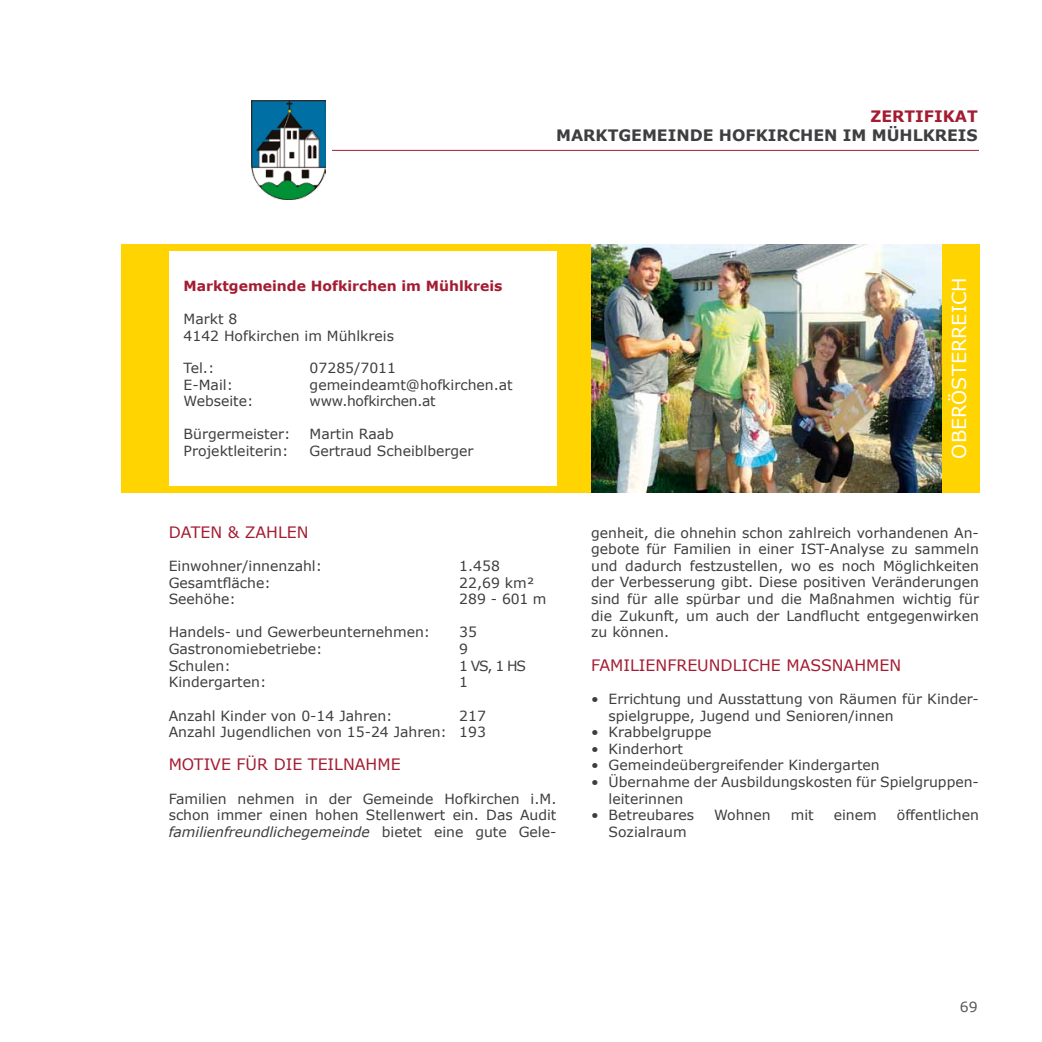
<style>
.page{position:relative;width:1042px;height:1042px;background:#fff}
.page>*{position:absolute;margin:0;border:0;box-sizing:border-box;transform-origin:0 0}
.t1{font:19.25px "Verdana";color:#fff}
.t2{font:15.75px "Verdana";color:#a41c31}
.t3{font:700 15.75px "Verdana";color:#3e3d40}
.t4{font:700 15.75px "Verdana";color:#a41c31}
.t5{font:14px/16.6px "Verdana";color:#3e3d40}
.t6{font:700 14px "Verdana";color:#a41c31}
.t7{font:14px "Verdana";letter-spacing:-.02em;color:#3e3d40}
.t8{font:14px "Verdana";color:#58585a}
.s1{font-style:italic}
</style>
<div class="page">
<div style="left:122px;top:244px;width:858px;height:248px;background:#ffd400"></div>
<hr style="left:279px;top:150px;width:700px;height:1px;background:#a41c31">
<div style="left:227px;top:94px;width:105px;height:113px;background:#fff"></div>
<div style="left:169px;top:251px;width:387px;height:234px;background:#fff"></div>
<img style="left:591px;top:244px;width:350px;height:248px">
<img style="left:251px;top:100px;width:75px;height:100px">
<p class="t4" style="left:870px;top:106px;width:109px">ZERTIFIKAT</p>
<p class="t3" style="left:556px;top:125px;width:28px">Markt</p>
<p class="t3" style="left:618px;top:125px;width:62px">gemeind</p>
<p class="t3" style="left:703px;top:125px;width:29px">e Hofkir</p>
<p class="t3" style="left:789px;top:125px;width:190px">chen im Mühlkreis</p>
<p class="t6" style="left:184px;top:277px;width:320px">Marktgemeinde Hofkirchen im Mühlkreis</p>
<p class="t5" style="left:184px;top:311px;width:212px">Markt 8<br>4142 Hofkirchen im Mühlkreis</p>
<p class="t5" style="left:184px;top:360px;width:32px">Tel.:</p>
<p class="t5" style="left:310px;top:360px;width:88px">07285/7011</p>
<p class="t5" style="left:184px;top:377px;width:51px">E-Mail:</p>
<p class="t5" style="left:310px;top:377px;width:205px">gemeindeamt@hofkirchen.at</p>
<p class="t5" style="left:184px;top:393px;width:71px">Webseite:</p>
<p class="t7" style="left:310px;top:392px;width:128px">www.hofkirchen.at</p>
<p class="t5" style="left:184px;top:426px;width:212px">Bürgermeister: Martin Raab<br>Projektleiterin:</p>
<p class="t5" style="left:310px;top:442px;width:165px">Gertraud Scheiblberger</p>
<h1 class="t1" style="left:947px;top:458px;width:180px;rotate:-90deg">OBERÖSTERREICH</h1>
<p class="t2" style="left:169px;top:522px;width:98px">DATEN &amp; ZAHLE</p>
<p class="t2" style="left:297px;top:522px;width:13px">N</p>
<p class="t5" style="left:169px;top:558px;width:155px">Einwohner/innenzahl:</p>
<p class="t5" style="left:459px;top:558px;width:42px">1.458</p>
<p class="t5" style="left:169px;top:574px;width:104px">Gesamtfläche:</p>
<p class="t5" style="left:459px;top:574px;width:77px">22,69 km²</p>
<p class="t5" style="left:169px;top:591px;width:69px">Seehöhe:</p>
<p class="t5" style="left:459px;top:591px;width:89px">289 - 601 m</p>
<p class="t5" style="left:169px;top:624px;width:263px">Handels- und Gewerbeunternehmen:</p>
<p class="t5" style="left:459px;top:624px;width:19px">35</p>
<p class="t5" style="left:169px;top:641px;width:155px">Gastronomiebetriebe:</p>
<p class="t5" style="left:459px;top:641px;width:10px">9</p>
<p class="t5" style="left:169px;top:657px;width:63px">Schulen:</p>
<p class="t5" style="left:459px;top:657px;width:58px">1 VS, 1 HS</p>
<p class="t5" style="left:169px;top:674px;width:99px">Kindergarten:</p>
<p class="t5" style="left:459px;top:674px;width:10px">1</p>
<p class="t5" style="left:169px;top:707px;width:225px">Anzahl Kinder von 0-14 Jahren:</p>
<p class="t5" style="left:169px;top:707px;width:319px;text-align:right">217<br>Anzahl Jugendlichen von 15-24 Jahren: 193</p>
<p class="t2" style="left:169px;top:754px;width:199px">MOTIVE FÜR DIE TEILNAHME</p>
<p class="t5" style="left:169px;top:790px;width:389px;text-align:justify">Familien nehmen in der Gemeinde Hofkirchen i.M. schon immer einen hohen Stellenwert ein. Das Audit <span class="s1">familienfreundlichegemeinde</span> bietet eine gute Gele-</p>
<p class="t5" style="left:591px;top:524px;width:389px;text-align:justify">genheit, die ohnehin schon zahlreich vorhandenen An&shy;gebote für Familien in einer IST-Analyse zu sammeln und dadurch festzustellen, wo es noch Möglichkeiten der Verbesserung gibt. Diese positiven Veränderungen sind für alle spürbar und die Maßnahmen wichtig für die Zukunft, um auch der Landflucht entgegenwirken zu können.</p>
<p class="t2" style="left:591px;top:655px;width:169px">FamiLIENFREUNDLICHE</p>
<p class="t2" style="left:786px;top:655px;width:12px">MASS</p>
<p class="t2" style="left:832px;top:655px;width:24px">NAHME</p>
<p class="t2" style="left:889px;top:655px;width:13px">N</p>
<p class="t5" style="left:608px;top:691px;width:372px;text-indent:-17px">• Errichtung und Ausstattung von Räumen für Kinder&shy;spielgruppe, Jugend und Senioren/innen</p>
<p class="t5" style="left:591px;top:724px;width:122px">• Krabbelgruppe</p>
<p class="t5" style="left:591px;top:740px;width:93px">• Kinderhort</p>
<p class="t5" style="left:591px;top:757px;width:290px">• Gemeindeübergreifender Kindergarten</p>
<p class="t5" style="left:608px;top:774px;width:372px;text-indent:-17px">• Übernahme der Ausbildungskosten für Spielgruppen&shy;leiterinnen</p>
<p class="t5" style="left:591px;top:807px;width:104px">• Betreubares</p>
<p class="t5" style="left:714px;top:807px;width:58px">Wohnen</p>
<p class="t5" style="left:791px;top:807px;width:24px">mit</p>
<p class="t5" style="left:834px;top:807px;width:45px">einem</p>
<p class="t5" style="left:897px;top:807px;width:84px">öffentlichen</p>
<p class="t5" style="left:608px;top:823px;width:80px">Sozialraum</p>
<p class="t8" style="left:960px;top:998px;width:19px">69</p>
</div>
